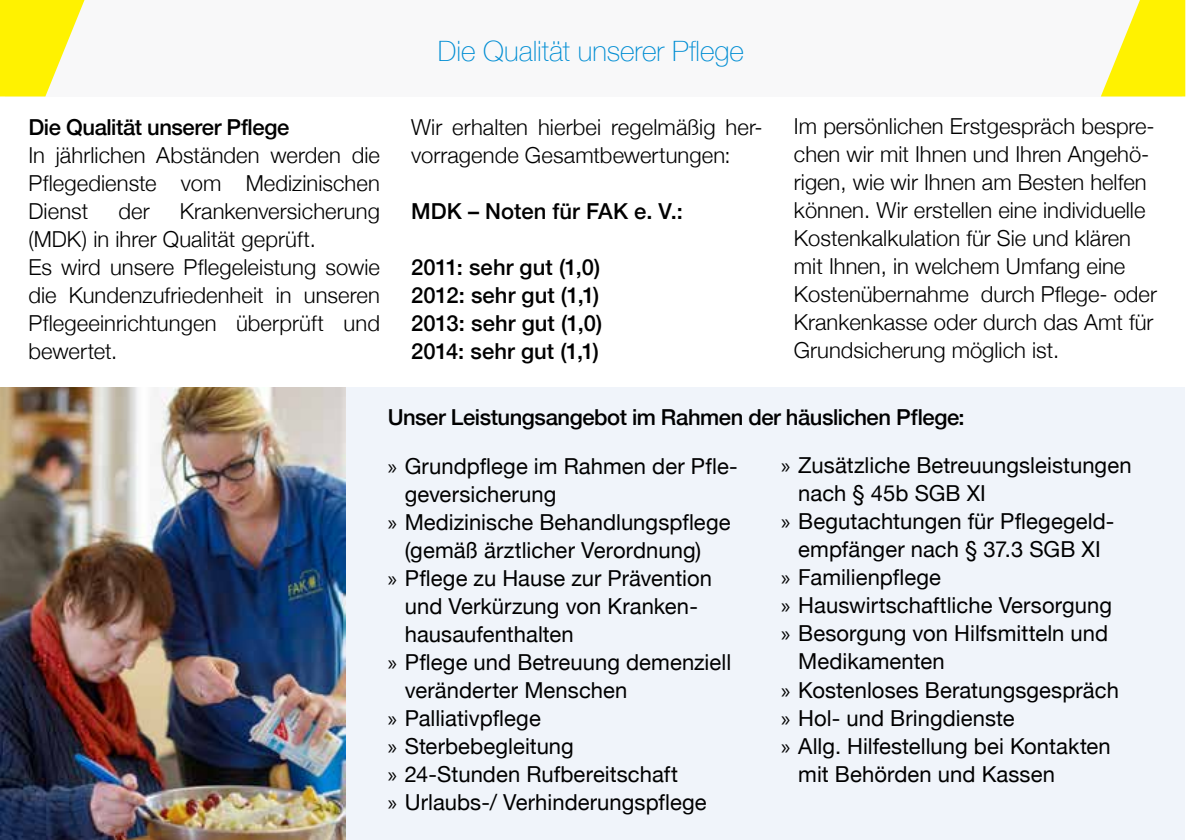
<style>
.page{position:relative;width:1191px;height:840px;background:#fff}
.page>*{position:absolute;margin:0;border:0;box-sizing:border-box;transform-origin:0 0}
.t1{font:100 28px "Helvetica Neue";color:#008dd3}
.t2{font:22px "Helvetica Neue";letter-spacing:.005em;color:#000}
.t3{font:300 22px/28px "Helvetica Neue";color:#000}
.t4{font:500 22px/28px "Helvetica Neue";letter-spacing:.005em;color:#000}
.t5{font:500 22px "Helvetica Neue";letter-spacing:-.015em;color:#000}
.s1{font-family:"Myriad Pro"}
</style>
<div class="page">
<div style="left:334px;top:388px;width:851px;height:451px;background:#f0f4fa"></div>
<div style="left:6px;top:0;width:1175px;height:96px;background:#f8f8f9"></div>
<svg style="left:0;top:0;width:84px;height:96px"></svg>
<img style="left:0;top:387px;width:345px;height:452px">
<svg style="left:1101px;top:0;width:84px;height:96px"></svg>
<p class="t1" style="left:438px;top:30px;width:308px">Die Qualität unserer Pflege</p>
<p class="t5" style="left:28px;top:109px;width:262px">Die Qualität unserer Pflege</p>
<p class="t3" style="left:28px;top:140px;width:353px;text-align:justify">In jährlichen Abständen werden die Pflegedienste vom Medizinischen Dienst</p>
<p class="t3" style="left:28px;top:196px;width:353px;text-indent:151px">Krankenversicherung (MDK) in ihrer Qualität geprüft.<br>Es wird unsere Pflegeleistung sowie die Kundenzufriedenheit in unseren<br>Pflegeeinrichtungen überprüft und bewertet.</p>
<p class="t3" style="left:118px;top:196px;width:33px">der</p>
<p class="t3" style="left:411px;top:112px;width:353px">Wir erhalten hierbei regelmäßig her&shy;vorragende Gesamtbewertungen:</p>
<p class="t4" style="left:411px;top:196px;width:273px">MDK – Noten für FAK e. V.:</p>
<p class="t4" style="left:411px;top:252px;width:192px">2011: sehr gut (1,0)<br>2012: sehr gut (1,1)<br>2013: sehr gut (1,0)<br>2014: sehr gut (1,1)</p>
<p class="t3" style="left:794px;top:110px;width:364px">Im persönlichen Erstgespräch bespre&shy;chen wir mit Ihnen und Ihren Angehö&shy;rigen, wie wir Ihnen am Besten helfen können. Wir erstellen eine individuelle Kostenkalkulation für Sie und klären mit Ihnen, in welchem Umfang eine Kostenübernahme durch Pflege- oder Krankenkasse oder durch das Amt für Grundsicherung möglich ist.</p>
<p class="t5" style="left:388px;top:399px;width:578px">Unser Leistungsangebot im Rahmen der häuslichen Pflege:</p>
<p class="t2" style="left:388px;top:450px;width:351px"><span class="s1">»</span> Grundpflege im Rahmen der Pfle-</p>
<p class="t2" style="left:405px;top:478px;width:153px">geversicherung</p>
<p class="t2" style="left:388px;top:506px;width:344px"><span class="s1">»</span> Medizinische Behandlungspflege</p>
<p class="t2" style="left:405px;top:534px;width:298px">(gemäß ärztlicher Verordnung)</p>
<p class="t2" style="left:388px;top:562px;width:326px"><span class="s1">»</span> Pflege zu Hause zur Prävention</p>
<p class="t2" style="left:405px;top:590px;width:295px">und Verkürzung von Kranken-</p>
<p class="t2" style="left:405px;top:618px;width:171px">hausaufenthalten</p>
<p class="t2" style="left:388px;top:646px;width:345px"><span class="s1">»</span> Pflege und Betreuung demenziell</p>
<p class="t2" style="left:405px;top:674px;width:224px">veränderter Menschen</p>
<p class="t2" style="left:388px;top:702px;width:155px"><span class="s1">»</span> Palliativpflege</p>
<p class="t2" style="left:388px;top:730px;width:188px"><span class="s1">»</span> Sterbebegleitung</p>
<p class="t2" style="left:388px;top:758px;width:292px"><span class="s1">»</span> 24-Stunden Rufbereitschaft</p>
<p class="t2" style="left:388px;top:786px;width:320px"><span class="s1">»</span> Urlaubs-/ Verhinderungspflege</p>
<p class="t2" style="left:781px;top:449px;width:352px"><span class="s1">»</span> Zusätzliche Betreuungsleistungen</p>
<p class="t2" style="left:798px;top:477px;width:189px">nach § 45b SGB XI</p>
<p class="t2" style="left:781px;top:505px;width:335px"><span class="s1">»</span> Begutachtungen für Pflegegeld-</p>
<p class="t2" style="left:798px;top:533px;width:304px">empfänger nach § 37.3 SGB XI</p>
<p class="t2" style="left:781px;top:561px;width:161px"><span class="s1">»</span> Familienpflege</p>
<p class="t2" style="left:781px;top:589px;width:332px"><span class="s1">»</span> Hauswirtschaftliche Versorgung</p>
<p class="t2" style="left:781px;top:617px;width:328px"><span class="s1">»</span> Besorgung von Hilfsmitteln und</p>
<p class="t2" style="left:798px;top:645px;width:148px">Medikamenten</p>
<p class="t2" style="left:781px;top:673px;width:339px"><span class="s1">»</span> Kostenloses Beratungsgespräch</p>
<p class="t2" style="left:781px;top:701px;width:235px"><span class="s1">»</span> Hol- und Bringdienste</p>
<p class="t2" style="left:781px;top:729px;width:331px"><span class="s1">»</span> Allg. Hilfestellung bei Kontakten</p>
<p class="t2" style="left:798px;top:757px;width:258px">mit Behörden und Kassen</p>
</div>
